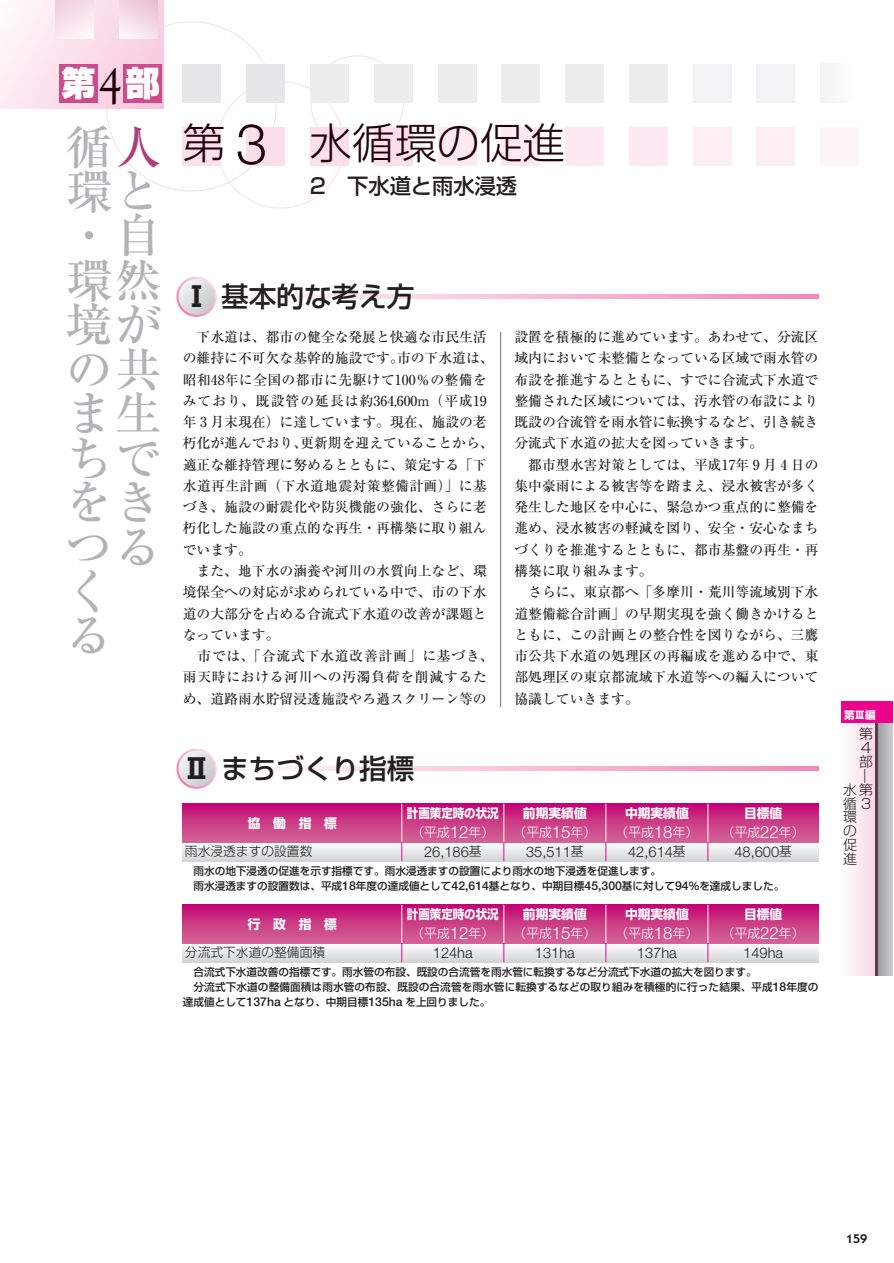
<style>
.page{position:relative;width:894px;height:1263px;background:#fff}
.page>*{position:absolute;margin:0;border:0;box-sizing:border-box;transform-origin:0 0}
.t1{font:46.8px/44.4px "Ryumin Pr 5 Medium 90 pv RKSJ V";color:#b2b3b7;text-align:right}
.t2{font:42.45px "Shin Go Pr 5 Light 90 pv RKSJ H";color:#23010c}
.t3{font:34.05px "Shin Go Pr 5 Ultra 90 pv RKSJ H";color:#fff}
.t4{font:27.6px "Shin Go Pr 5 Medium 90 pv RKSJ H";color:#231f20}
.t5{font:21.3px "Shin Go Pr 5 Medium 90 pv RKSJ H";color:#231f20}
.t6{font:300 14.7px "Helvetica Neue";color:#231f20}
.t7{font:13.8px/21.3px "Ryumin Pr 5 Medium 90 pv RKSJ V";color:#231f20}
.t8{font:13.8px/13.8px "Shin Go Pr 5 Light 90 pv RKSJ H";color:#231f20;text-align:justify}
.t9{font:12.75px "Shin Go Pr 5 Light 90 pv RKSJ H";color:#fff}
.t10{font:12.75px "Shin Go Pr 5 Bold 90 pv RKSJ H";color:#fff}
.t11{font:12.75px "Shin Go Pr 5 Light 90 pv RKSJ H";color:#231f20}
.t12{font:12.75px "Shin Go Pr 5 Bold 90 pv RKSJ H";color:#fff;scale:.9 1}
.t13{font:600 12.75px "Itc Kabel";color:#231f20}
.t14{font:10.65px/14.9px "Shin Go Pr 5 Medium 90 pv RKSJ H";color:#231f20}
.t15{font:10.65px "Shin Go Pr 5 Bold 90 pv RKSJ H";color:#fff}
.s1{font-family:"Goudy";font-size:46.8px;color:#23010c}
.s2{color:#ae3e77}
.s3{font-family:"Helvetica Neue";font-weight:300;font-size:56.25px}
.s4{font-family:"Shin Go Pr 5 Bold 90 pv RKSJ H"}
.s5{font-family:"Helvetica Neue";font-weight:300;font-size:16.8px}
.s6{font-family:"Shin Go Pr 5 Light 90 pv RKSJ H";font-weight:400;font-size:12.75px}
.s7{font-family:"Helvetica Neue";font-weight:500;font-size:12.15px}
</style>
<div class="page">
<svg style="left:268px;top:295px;width:551px;height:4px;background:#f7bdd7"></svg>
<svg style="left:176px;top:277px;width:41px;height:40px"></svg>
<svg style="left:179px;top:279px;width:36px;height:36px"></svg>
<svg style="left:268px;top:767px;width:551px;height:4px;background:#f7bdd7"></svg>
<svg style="left:176px;top:749px;width:41px;height:40px"></svg>
<svg style="left:179px;top:751px;width:36px;height:36px"></svg>
<svg style="left:183px;top:842px;width:636px;height:19px"></svg>
<div style="left:183px;top:804px;width:636px;height:38px;background:linear-gradient(to bottom,#c40c74,#d26696)"></div>
<svg style="left:183px;top:943px;width:636px;height:19px"></svg>
<div style="left:183px;top:905px;width:636px;height:38px;background:linear-gradient(to bottom,#c40c74,#d26696)"></div>
<div style="left:0;top:0;width:164px;height:109px;background:linear-gradient(to right,#fdf3f7,#f6c5da)"></div>
<div style="left:55px;top:0;width:39px;height:38px;background:linear-gradient(to bottom,#f3d4e1,#fbf2f6)"></div>
<div style="left:119px;top:0;width:38px;height:38px;background:linear-gradient(to bottom,#eec6d7,#faedf2)"></div>
<div style="left:183px;top:128px;width:38px;height:38px;background:#fbdfeb"></div>
<div style="left:247px;top:128px;width:38px;height:38px;background:#fbdfeb"></div>
<div style="left:310px;top:128px;width:39px;height:38px;background:#fbdfeb"></div>
<div style="left:374px;top:128px;width:38px;height:38px;background:#fbdfeb"></div>
<div style="left:183px;top:64px;width:38px;height:38px;background:#e6e7e9"></div>
<div style="left:247px;top:64px;width:38px;height:38px;background:#e6e7e9"></div>
<div style="left:310px;top:64px;width:39px;height:38px;background:#ededee"></div>
<div style="left:374px;top:64px;width:38px;height:38px;background:#ededee"></div>
<div style="left:438px;top:64px;width:38px;height:38px;background:#ededee"></div>
<div style="left:502px;top:64px;width:38px;height:38px;background:#ededee"></div>
<div style="left:566px;top:64px;width:38px;height:38px;background:#ededee"></div>
<div style="left:629px;top:64px;width:39px;height:38px;background:#ededee"></div>
<div style="left:693px;top:64px;width:38px;height:38px;background:#f2f3f4"></div>
<div style="left:757px;top:64px;width:38px;height:38px;background:#f2f3f4"></div>
<div style="left:438px;top:128px;width:38px;height:38px;background:#fce9f1"></div>
<div style="left:502px;top:128px;width:38px;height:38px;background:#fce9f1"></div>
<div style="left:566px;top:128px;width:38px;height:38px;background:#fce9f1"></div>
<div style="left:629px;top:128px;width:39px;height:38px;background:#fce9f1"></div>
<div style="left:693px;top:128px;width:38px;height:38px;background:#fdeef4"></div>
<div style="left:757px;top:128px;width:38px;height:38px;background:#fdeef4"></div>
<div style="left:821px;top:128px;width:38px;height:38px;background:#fdf4f8"></div>
<div style="left:60px;top:64px;width:38px;height:38px;background:#cd4a8b"></div>
<div style="left:123px;top:64px;width:39px;height:38px;background:#cd4a8b"></div>
<div style="left:842px;top:723px;width:34px;height:253px;background:linear-gradient(to right,#fefdfd,#fad7e6)"></div>
<svg style="left:878px;top:723px;width:15px;height:253px;background:#b4b5b8"></svg>
<hr style="left:876px;top:723px;width:2px;height:253px;background:#563d4a">
<div style="left:842px;top:702px;width:51px;height:21px;background:#ed028c"></div>
<hr style="left:500px;top:332px;width:1px;height:375px;background:#6c6d70">
<hr style="left:402px;top:804px;width:1px;height:38px;background:#fff">
<hr style="left:504px;top:804px;width:1px;height:38px;background:#fff">
<hr style="left:606px;top:804px;width:1px;height:38px;background:#fff">
<hr style="left:708px;top:804px;width:1px;height:38px;background:#fff">
<svg style="left:402px;top:842px;width:1px;height:19px"></svg>
<svg style="left:504px;top:842px;width:1px;height:19px"></svg>
<svg style="left:606px;top:842px;width:1px;height:19px"></svg>
<svg style="left:708px;top:842px;width:1px;height:19px"></svg>
<hr style="left:402px;top:905px;width:1px;height:38px;background:#fff">
<hr style="left:504px;top:905px;width:1px;height:38px;background:#fff">
<hr style="left:606px;top:905px;width:1px;height:38px;background:#fff">
<hr style="left:708px;top:905px;width:1px;height:38px;background:#fff">
<svg style="left:402px;top:943px;width:1px;height:19px"></svg>
<svg style="left:504px;top:943px;width:1px;height:19px"></svg>
<svg style="left:606px;top:943px;width:1px;height:19px"></svg>
<svg style="left:708px;top:943px;width:1px;height:19px"></svg>
<h3 class="t3" style="left:62px;top:70px;width:99px">第<span class="s1">4</span>部</h3>
<h1 class="t1" style="left:66px;top:131px;width:96px">循<span class="s2">人</span>環と自環然境がの共ま生ちでをきつる</h1>
<h1 class="t1" style="left:66px;top:220px;width:29px">・</h1>
<h1 class="t1" style="left:66px;top:576px;width:40px;text-align:left">くる</h1>
<h2 class="t2" style="left:183px;top:128px;width:384px">第 <span class="s3">3</span> 水循環の促進</h2>
<h3 class="t5" style="left:310px;top:178px;width:209px">2　下水道と雨水浸透</h3>
<h3 class="t4" style="left:183px;top:286px;width:233px"><span class="s4">Ⅰ</span> 基本的な考え方</h3>
<p class="t7" style="left:183px;top:328px;width:312px">　下水道は、都市の健全な発展と快適な市民生活の維持に不可欠な基幹的施設です。市の下水道は、昭和48年に全国の都市に先駆けて100％の整備をみており、既設管の延長は約364,600m（平成19年 3 月末現在）に達しています。現在、施設の老朽化が進んでおり、更新期を迎えていることから、適正な維持管理に努めるとともに、策定する「下水道再生計画（下水道地震対策整備計画）」に基づき、施設の耐震化や防災機能の強化、さらに老朽化した施設の重点的な再生・再構築に取り組んでいます。<br>　また、地下水の涵養や河川の水質向上など、環境保全への対応が求められている中で、市の下水道の大部分を占める合流式下水道の改善が課題となっています。<br>　市では、「合流式下水道改善計画」に基づき、雨天時における河川への汚濁負荷を削減するため、道路雨水貯留浸透施設やろ過スクリーン等の</p>
<p class="t7" style="left:514px;top:328px;width:306px">設置を積極的に進めています。あわせて、分流区域内において未整備となっている区域で雨水管の布設を推進するとともに、すでに合流式下水道で整備された区域については、汚水管の布設により既設の合流管を雨水管に転換するなど、引き続き分流式下水道の拡大を図っていきます。<br>　都市型水害対策としては、平成17年 9 月 4 日の集中豪雨による被害等を踏まえ、浸水被害が多く発生した地区を中心に、緊急かつ重点的に整備を進め、浸水被害の軽減を図り、安全・安心なまちづくりを推進するとともに、都市基盤の再生・再構築に取り組みます。<br>　さらに、東京都へ「多摩川・荒川等流域別下水道整備総合計画」の早期実現を強く働きかけるとともに、この計画との整合性を図りながら、三鷹市公共下水道の処理区の再編成を進める中で、東部処理区の東京都流域下水道等への編入について協議していきます。</p>
<h3 class="t4" style="left:183px;top:758px;width:233px"><span class="s4">Ⅱ</span> まちづくり指標</h3>
<p class="t10" style="left:248px;top:818px;width:91px">協　働　指　標</p>
<p class="t12" style="left:407px;top:809px;width:104px">計画策定時の状況</p>
<p class="t9" style="left:412px;top:827px;width:84px">（平成<span class="s5">12</span>年）</p>
<p class="t10" style="left:523px;top:809px;width:65px">前期実績値</p>
<p class="t9" style="left:514px;top:827px;width:84px">（平成<span class="s5">15</span>年）</p>
<p class="t10" style="left:625px;top:809px;width:65px">中期実績値</p>
<p class="t9" style="left:616px;top:827px;width:84px">（平成<span class="s5">18</span>年）</p>
<p class="t10" style="left:744px;top:809px;width:40px">目標値</p>
<p class="t9" style="left:722px;top:827px;width:84px">（平成<span class="s5">22</span>年）</p>
<p class="t11" style="left:185px;top:847px;width:129px">雨水浸透ますの設置数</p>
<p class="t6" style="left:424px;top:847px;width:59px">26,186<span class="s6">基</span></p>
<p class="t6" style="left:526px;top:847px;width:59px">35,511<span class="s6">基</span></p>
<p class="t6" style="left:628px;top:847px;width:59px">42,614<span class="s6">基</span></p>
<p class="t6" style="left:734px;top:847px;width:59px">48,600<span class="s6">基</span></p>
<p class="t14" style="left:183px;top:865px;width:603px">　雨水の地下浸透の促進を示す指標です。雨水浸透ますの設置により雨水の地下浸透を促進します。<br>　雨水浸透ますの設置数は、平成<span class="s7">18</span>年度の達成値として<span class="s7">42,614</span>基となり、中期目標<span class="s7">45,300</span>基に対して<span class="s7">94</span>％を達成しました。</p>
<p class="t10" style="left:248px;top:919px;width:91px">行　政　指　標</p>
<p class="t12" style="left:407px;top:910px;width:104px">計画策定時の状況</p>
<p class="t9" style="left:412px;top:928px;width:84px">（平成<span class="s5">12</span>年）</p>
<p class="t10" style="left:523px;top:910px;width:65px">前期実績値</p>
<p class="t9" style="left:514px;top:928px;width:84px">（平成<span class="s5">15</span>年）</p>
<p class="t10" style="left:625px;top:910px;width:65px">中期実績値</p>
<p class="t9" style="left:616px;top:928px;width:84px">（平成<span class="s5">18</span>年）</p>
<p class="t10" style="left:744px;top:910px;width:40px">目標値</p>
<p class="t9" style="left:722px;top:928px;width:84px">（平成<span class="s5">22</span>年）</p>
<p class="t11" style="left:185px;top:948px;width:142px">分流式下水道の整備面積</p>
<p class="t6" style="left:433px;top:948px;width:41px">124ha</p>
<p class="t6" style="left:535px;top:948px;width:41px">131ha</p>
<p class="t6" style="left:637px;top:948px;width:41px">137ha</p>
<p class="t6" style="left:743px;top:948px;width:41px">149ha</p>
<p class="t14" style="left:183px;top:966px;width:637px">　合流式下水道改善の指標です。雨水管の布設、既設の合流管を雨水管に転換するなど分流式下水道の拡大を図ります。<br>　分流式下水道の整備面積は雨水管の布設、既設の合流管を雨水管に転換するなどの取り組みを積極的に行った結果、平成<span class="s7">18</span>年度の達成値として<span class="s7">137ha</span> となり、中期目標<span class="s7">135ha</span> を上回りました。</p>
<p class="t15" style="left:844px;top:711px;width:33px">第Ⅲ編</p>
<p class="t8" style="left:859px;top:729px;width:15px">第４部</p>
<p class="t8" style="left:871px;top:769px;width:15px;rotate:90deg">̶</p>
<p class="t8" style="left:843px;top:784px;width:31px;text-align:left">水第循３環の促進</p>
<p class="t13" style="left:846px;top:1234px;width:23px">159</p>
</div>
